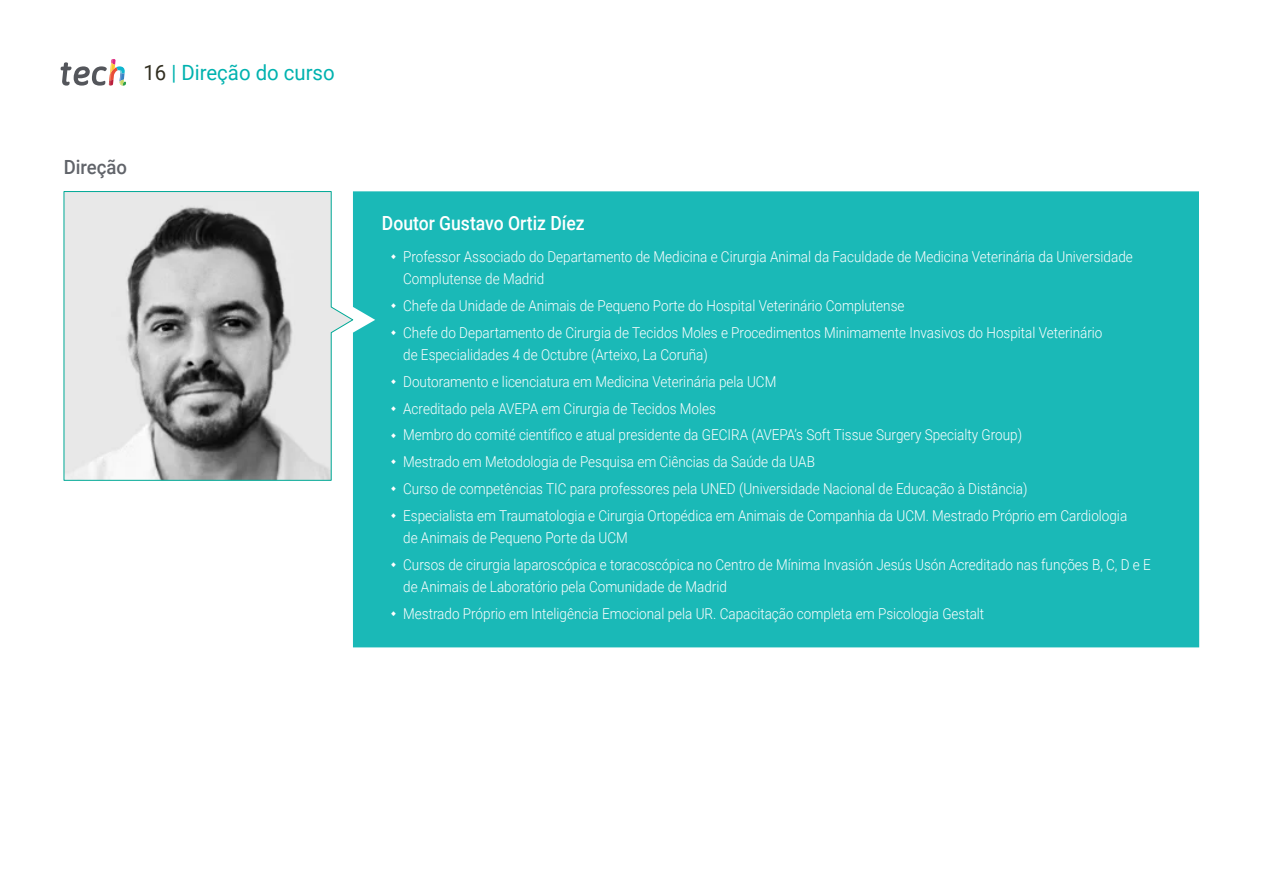
<style>
.page{position:relative;width:1263px;height:893px;background:#fff}
.page>*{position:absolute;margin:0;border:0;box-sizing:border-box;transform-origin:0 0}
.t1{font:21px "Roboto";color:#00b2af}
.t2{font:500 19.5px "Roboto";color:#fff;scale:.9 1}
.t3{font:500 19.5px "Roboto";color:#61646a;scale:.95 1}
.t4{font:300 15px/26.7px "Roboto";color:#fff;scale:.9 1}
.s1{color:#312e20}
</style>
<div class="page">
<svg style="left:61px;top:59px;width:65px;height:27px"></svg>
<div style="left:353px;top:191px;width:846px;height:456px;background:#1ab9b7"></div>
<svg style="left:64px;top:191px;width:289px;height:290px;background:#babcbb"></svg>
<svg style="left:391px;top:254px;width:5px;height:5px"></svg>
<svg style="left:391px;top:303px;width:5px;height:5px"></svg>
<svg style="left:391px;top:330px;width:5px;height:5px"></svg>
<svg style="left:391px;top:379px;width:5px;height:5px"></svg>
<svg style="left:391px;top:406px;width:5px;height:5px"></svg>
<svg style="left:391px;top:433px;width:5px;height:5px"></svg>
<svg style="left:391px;top:459px;width:5px;height:5px"></svg>
<svg style="left:391px;top:486px;width:5px;height:5px"></svg>
<svg style="left:391px;top:513px;width:5px;height:5px"></svg>
<svg style="left:391px;top:562px;width:5px;height:5px"></svg>
<svg style="left:391px;top:611px;width:5px;height:5px"></svg>
<h1 class="t1" style="left:144px;top:57px;width:193px"><span class="s1">16</span> | Direção do curso</h1>
<h2 class="t3" style="left:64px;top:153px;width:68px">Direção</h2>
<h2 class="t2" style="left:382px;top:209px;width:227px">Doutor Gustavo Ortiz Díez</h2>
<p class="t4" style="left:403px;top:244px;width:812px;line-height:22.5px">Professor Associado do Departamento de Medicina e Cirurgia Animal da Faculdade de Medicina Veterinária da Universidade<br>Complutense de Madrid</p>
<p class="t4" style="left:403px;top:292px;width:778px">Chefe da Unidade de Animais de Pequeno Porte do Hospital Veterinário Complutense<br>Chefe do Departamento de Cirurgia de Tecidos Moles e Procedimentos Minimamente Invasivos do Hospital Veterinário</p>
<p class="t4" style="left:403px;top:341px;width:806px">de Especialidades 4 de Octubre (Arteixo, La Coruña)<br>Doutoramento e licenciatura em Medicina Veterinária pela UCM<br>Acreditado pela AVEPA em Cirurgia de Tecidos Moles<br>Membro do comité científico e atual presidente da GECIRA (AVEPA’s Soft Tissue Surgery Specialty Group)<br>Mestrado em Metodologia de Pesquisa em Ciências da Saúde da UAB<br>Curso de competências TIC para professores pela UNED (Universidade Nacional de Educação à Distância)<br>Especialista em Traumatologia e Cirurgia Ortopédica em Animais de Companhia da UCM. Mestrado Próprio em Cardiologia</p>
<p class="t4" style="left:403px;top:524px;width:832px">de Animais de Pequeno Porte da UCM<br>Cursos de cirurgia laparoscópica e toracoscópica no Centro de Mínima Invasión Jesús Usón Acreditado nas funções B, C, D e E</p>
<p class="t4" style="left:403px;top:573px;width:647px">de Animais de Laboratório pela Comunidade de Madrid<br>Mestrado Próprio em Inteligência Emocional pela UR. Capacitação completa em Psicologia Gestalt</p>
</div>
